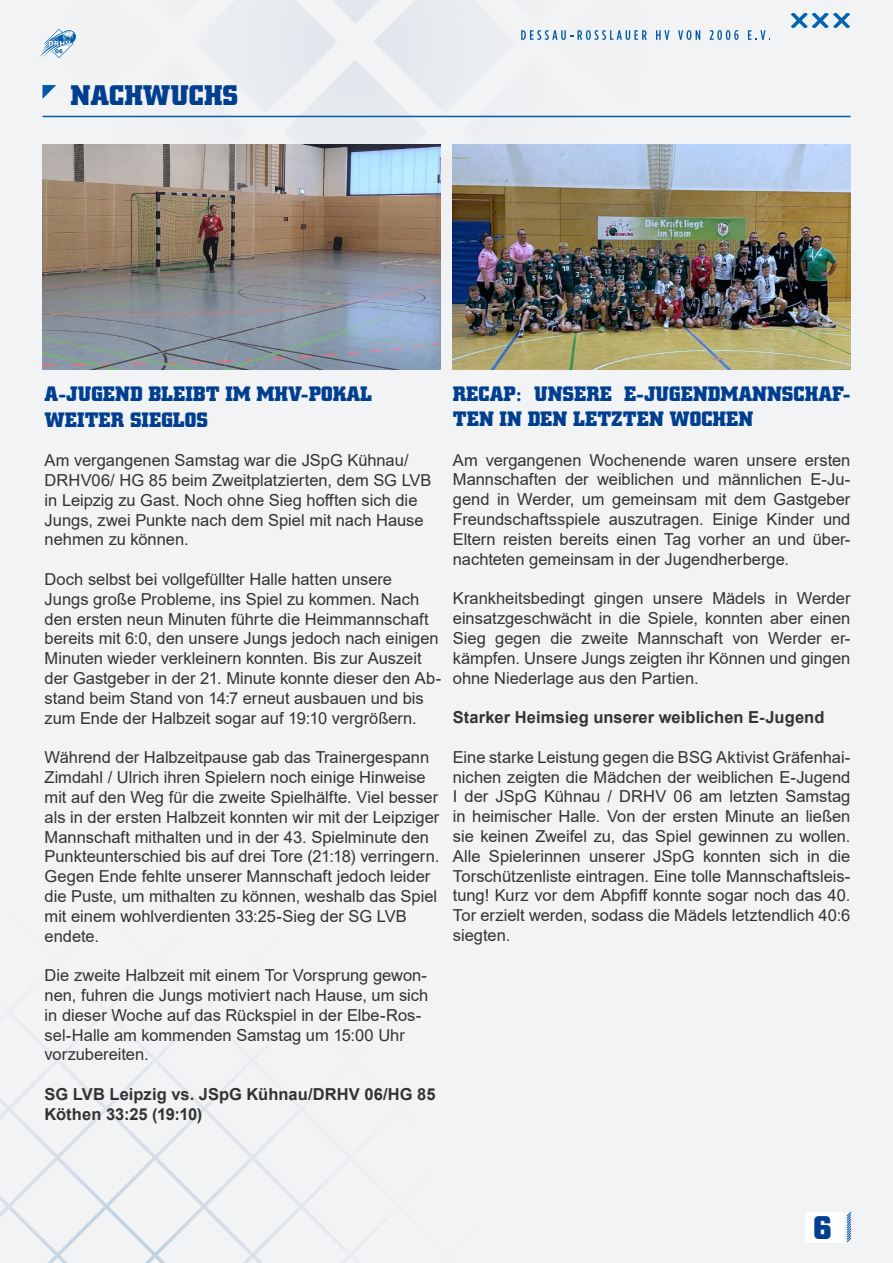
<style>
.page{position:relative;width:893px;height:1263px;background:#f2f3f4}
.page>*{position:absolute;margin:0;border:0;box-sizing:border-box;transform-origin:0 0}
.t1{font:700 33px "Square Slabserif 711 Pro";color:#003f90}
.t2{font:700 28.5px "Square Slabserif 711 Pro";color:#003f90}
.Standardsatz{font:700 21px/25.2px "Square Slabserif 711 Pro";color:#003f90}
.Standardsatz-2{font:16.5px/19.8px "Arial";color:#333}
.Standardsatz-3{font:700 16.5px/19.8px "Arial";letter-spacing:.005em;color:#333}
</style>
<div class="page">
<svg style="left:522px;top:30px;width:125px;height:10px"></svg>
<svg style="left:656px;top:30px;width:13px;height:10px"></svg>
<svg style="left:678px;top:30px;width:22px;height:10px"></svg>
<svg style="left:710px;top:30px;width:29px;height:10px"></svg>
<svg style="left:748px;top:30px;width:22px;height:10px"></svg>
<svg style="left:791px;top:13px;width:59px;height:15px"></svg>
<svg style="left:0;top:1036px;width:844px;height:227px"></svg>
<svg style="left:39px;top:29px;width:37px;height:29px"></svg>
<svg style="left:846px;top:1212px;width:6px;height:31px"></svg>
<div style="left:805px;top:1212px;width:38px;height:30px;background:#fff"></div>
<img style="left:43px;top:144px;width:397px;height:225px">
<img style="left:453px;top:144px;width:397px;height:225px">
<svg style="left:43px;top:85px;width:13px;height:14px"></svg>
<hr style="left:43px;top:116px;width:807px;height:1px;background:#005aa7">
<p class="t2" style="left:70px;top:76px;width:169px">NACHWUCHS</p>
<p class="Standardsatz" style="left:45px;top:381px;width:329px">A-JUGEND BLEIBT IM MHV-POKAL</p>
<p class="Standardsatz" style="left:45px;top:406px;width:165px">WEITER SIEGLOS</p>
<p class="Standardsatz-2" style="left:45px;top:450px;width:388px">Am vergangenen Samstag war die JSpG Kühnau/ DRHV06/ HG 85 beim Zweitplatzierten, dem SG LVB in Leipzig zu Gast. Noch ohne Sieg hofften sich die Jungs, zwei Punkte nach dem Spiel mit nach Hause nehmen zu können.</p>
<p class="Standardsatz-2" style="left:45px;top:569px;width:398px">Doch selbst bei vollgefüllter Halle hatten unsere<br>Jungs große Probleme, ins Spiel zu kommen. Nach den ersten neun Minuten führte die Heimmannschaft bereits mit 6:0, den unsere Jungs jedoch nach einigen Minuten wieder verkleinern konnten. Bis zur Auszeit der Gastgeber in der 21. Minute konnte dieser den Ab&shy;stand beim Stand von 14:7 erneut ausbauen und bis zum Ende der Halbzeit sogar auf 19:10 vergrößern.</p>
<p class="Standardsatz-2" style="left:45px;top:747px;width:396px">Während der Halbzeitpause gab das Trainergespann Zimdahl / Ulrich ihren Spielern noch einige Hinweise mit auf den Weg für die zweite Spielhälfte. Viel besser als in der ersten Halbzeit konnten wir mit der Leipziger Mannschaft mithalten und in der 43. Spielminute den Punkteunterschied bis auf drei Tore (21:18) verringern.<br>Gegen Ende fehlte unserer Mannschaft jedoch leider die Puste, um mithalten zu können, weshalb das Spiel mit einem wohlverdienten 33:25-Sieg der SG LVB endete.</p>
<p class="Standardsatz-2" style="left:45px;top:965px;width:385px">Die zweite Halbzeit mit einem Tor Vorsprung gewon&shy;nen, fuhren die Jungs motiviert nach Hause, um sich in dieser Woche auf das Rückspiel in der Elbe-Ros&shy;sel-Halle am kommenden Samstag um 15:00 Uhr vorzubereiten.</p>
<p class="Standardsatz-3" style="left:45px;top:1084px;width:392px">SG LVB Leipzig vs. JSpG Kühnau/DRHV 06/HG 85<br>Köthen 33:25 (19:10)</p>
<p class="Standardsatz" style="left:453px;top:380px;width:399px">RECAP: UNSERE E-JUGENDMANNSCHAF-<br>TEN IN DEN LETZTEN WOCHEN</p>
<p class="Standardsatz-2" style="left:453px;top:450px;width:399px;text-align:justify">Am vergangenen Wochenende waren unsere ersten Mannschaften der weiblichen und männlichen E-Ju&shy;gend in Werder, um gemeinsam mit dem Gastgeber Freundschaftsspiele auszutragen. Einige Kinder und Eltern reisten bereits einen Tag vorher an und über&shy;nachteten gemeinsam in der Jugendherberge.</p>
<p class="Standardsatz-2" style="left:453px;top:588px;width:399px;text-align:justify">Krankheitsbedingt gingen unsere Mädels in Werder einsatzgeschwächt in die Spiele, konnten aber einen Sieg gegen die zweite Mannschaft von Werder er&shy;kämpfen. Unsere Jungs zeigten ihr Können und gingen ohne Niederlage aus den Partien.</p>
<p class="Standardsatz-3" style="left:453px;top:708px;width:373px">Starker Heimsieg unserer weiblichen E-Jugend</p>
<p class="Standardsatz-2" style="left:453px;top:747px;width:399px;text-align:justify">Eine starke Leistung gegen die BSG Aktivist Gräfenhai&shy;nichen zeigten die Mädchen der weiblichen E-Jugend I der JSpG Kühnau / DRHV 06 am letzten Samstag in heimischer Halle. Von der ersten Minute an ließen sie keinen Zweifel zu, das Spiel gewinnen zu wollen.<br>Alle Spielerinnen unserer JSpG konnten sich in die Torschützenliste eintragen. Eine tolle Mannschaftsleis&shy;tung! Kurz vor dem Abpfiff konnte sogar noch das 40.<br>Tor erzielt werden, sodass die Mädels letztendlich 40:6 siegten.</p>
<h1 class="t1" style="left:813px;top:1205px;width:20px">6</h1>
</div>
